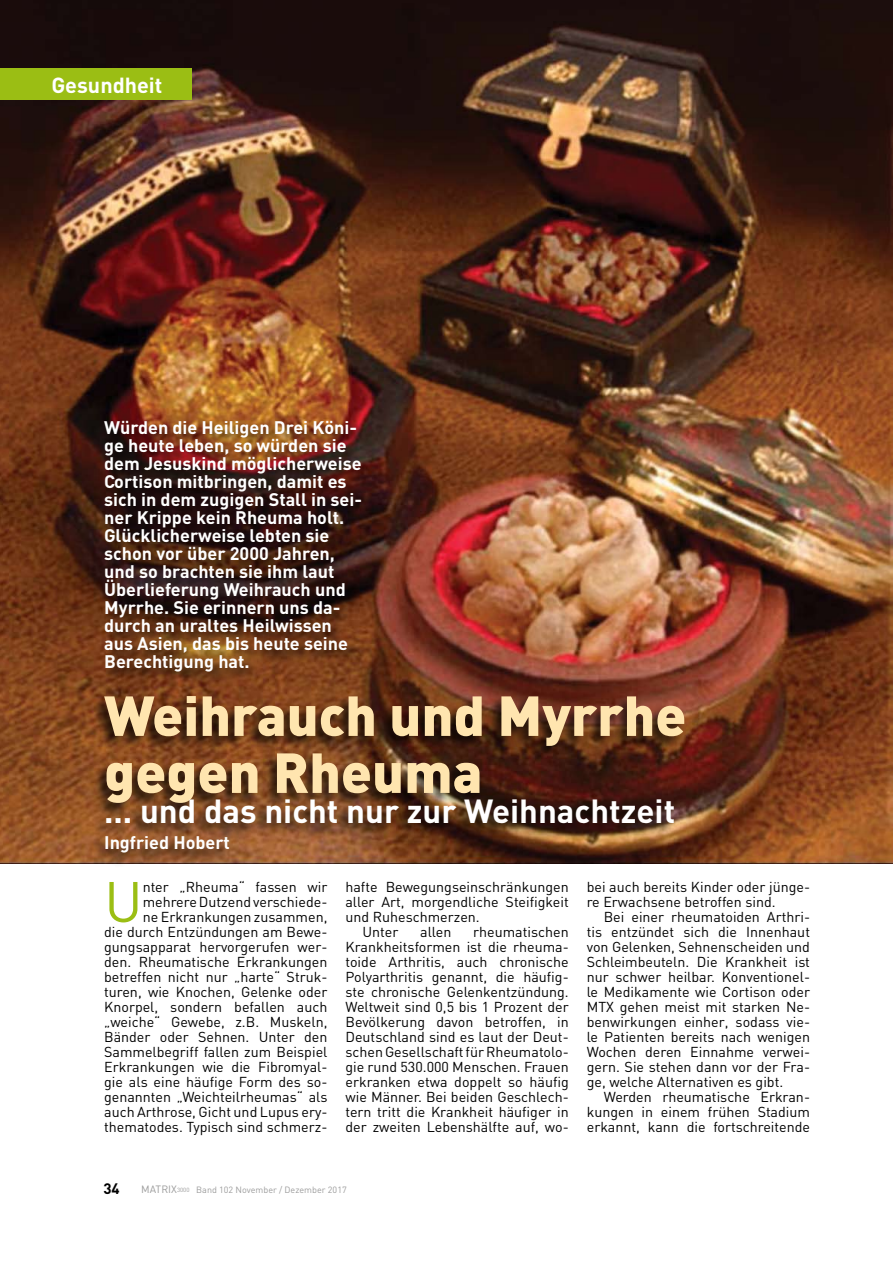
<style>
.page{position:relative;width:893px;height:1263px;background:#fff}
.page>*{position:absolute;margin:0;border:0;box-sizing:border-box;transform-origin:0 0}
.t1{font:56.4px "DIN";color:#9bbe14}
.t2{font:900 55.5px/57px "DIN";color:#ffe5af}
.t3{font:700 33px "DIN";color:#fff}
.t4{font:700 21.6px "DIN";color:#fff}
.t5{font:700 18px/18px "DIN";color:#fff}
.t6{font:700 15px "DIN";color:#000}
.t7{font:14.25px/15px "DIN";color:#000;text-align:justify}
.t8{font:9px "DIN";color:#9c9c9c}
.s1{font-size:10.5px}
</style>
<div class="page">
<img style="left:0;top:0;width:893px;height:863px">
<div style="left:89px;top:692px;width:598px;height:176px;background:#000;opacity:.75"></div>
<div style="left:102px;top:418px;width:274px;height:269px;background:#000;opacity:.75"></div>
<div style="left:0;top:68px;width:191px;height:32px;background:#9bbe14"></div>
<h3 class="t4" style="left:52px;top:71px;width:112px">Gesundheit</h3>
<p class="t5" style="left:104px;top:418px;width:259px">Würden die Heiligen Drei Köni&shy;ge heute leben, so würden sie dem Jesuskind möglicherweise<br>Cortison mitbringen, damit es sich in dem zugigen Stall in sei&shy;ner Krippe kein Rheuma holt.<br>Glücklicherweise lebten sie schon vor über 2000 Jahren, und so brachten sie ihm laut<br>Überlieferung Weihrauch und<br>Myrrhe. Sie erinnern uns da&shy;durch an uraltes Heilwissen aus Asien, das bis heute seine<br>Berechtigung hat.</p>
<h2 class="t2" style="left:104px;top:686px;width:584px">Weihrauch und Myrrhe gegen Rheuma</h2>
<h3 class="t3" style="left:104px;top:789px;width:573px">... und das nicht nur zur Weihnachtzeit</h3>
<p class="t5" style="left:104px;top:833px;width:127px">Ingfried Hobert</p>
<p class="t7" style="left:104px;top:879px;width:225px;text-align:right">nter „Rheuma“ fassen wir mehrere Dutzend verschiede-<br>ne Erkrankungen zusammen,<br>die durch Entzündungen am Bewe&shy;gungsapparat hervorgerufen wer&shy;den. Rheumatische Erkrankungen betreffen nicht nur „harte“ Struk&shy;turen, wie Knochen, Gelenke oder<br>Knorpel, sondern befallen auch „weiche“ Gewebe, z.B. Muskeln,<br>Bänder oder Sehnen. Unter den<br>Sammelbegriff fallen zum Beispiel<br>Erkrankungen wie die Fibromyal&shy;gie als eine häufige Form des so&shy;genannten „Weichteilrheumas“ als auch Arthrose, Gicht und Lupus ery&shy;thematodes. Typisch sind schmerz-</p>
<p class="t7" style="left:345px;top:879px;width:225px">hafte Bewegungseinschränkungen</p>
<h1 class="t1" style="left:104px;top:865px;width:40px">U</h1>
<p class="t7" style="left:345px;top:894px;width:225px">aller Art, morgendliche Steifigkeit</p>
<p class="t7" style="left:345px;top:909px;width:136px">und Ruheschmerzen.</p>
<p class="t7" style="left:362px;top:924px;width:37px">Unter</p>
<p class="t7" style="left:420px;top:924px;width:33px">allen</p>
<p class="t7" style="left:345px;top:924px;width:225px;text-indent:128px">rheumatischen Krankheitsformen ist die rheuma&shy;toide Arthritis, auch chronische Polyarthritis genannt, die häufig&shy;ste chronische Gelenkentzündung.<br>Weltweit sind 0,5 bis 1 Prozent der Bevölkerung davon betroffen, in Deutschland sind es laut der Deut&shy;schen Gesellschaft für Rheumatolo&shy;gie rund 530.000 Menschen. Frauen erkranken etwa doppelt so häufig wie Männer. Bei beiden Geschlech&shy;tern tritt die Krankheit häufiger in der zweiten Lebenshälfte auf, wo-</p>
<p class="t7" style="left:587px;top:879px;width:225px">bei auch bereits Kinder oder jünge&shy;re Erwachsene betroffen sind.</p>
<p class="t7" style="left:587px;top:909px;width:225px;text-indent:17px">Bei einer rheumatoiden Arthri&shy;tis entzündet sich die Innenhaut von Gelenken, Sehnenscheiden und Schleimbeuteln. Die Krankheit ist nur schwer heilbar. Konventionel&shy;le Medikamente wie Cortison oder MTX gehen meist mit starken Ne&shy;benwirkungen einher, sodass vie&shy;le Patienten bereits nach wenigen Wochen deren Einnahme verwei&shy;gern. Sie stehen dann vor der Fra&shy;ge, welche Alternativen es gibt.</p>
<p class="t7" style="left:587px;top:1089px;width:225px;text-indent:17px">Werden rheumatische Erkran&shy;kungen in einem frühen Stadium erkannt, kann die fortschreitende</p>
<p class="t6" style="left:103px;top:1179px;width:18px">34</p>
<p class="t8" style="left:141px;top:1184px;width:207px"><span class="s1">MATRIX</span><sup>3000</sup> Band 102 November / Dezember 2017</p>
</div>
